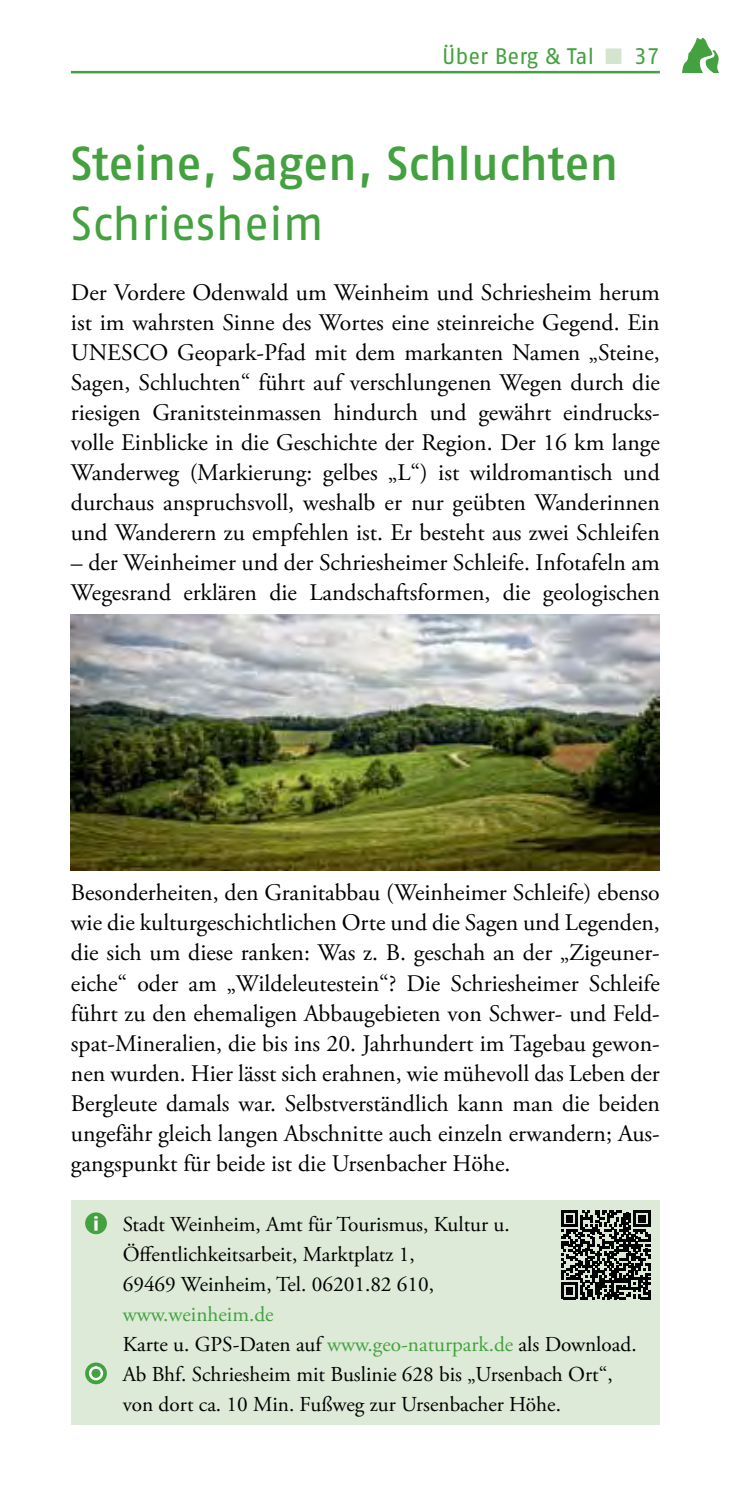
<style>
.page{position:relative;width:745px;height:1489px;background:#fff}
.page>*{position:absolute;margin:0;border:0;box-sizing:border-box;transform-origin:0 0}
.t1{font:47.5px "Fago No Med Tf";letter-spacing:-.005em;color:#44a13f}
.t2{font:47.5px "Fago No";letter-spacing:-.005em;color:#44a13f}
.t3{font:23.75px/30px "Adobe Garamond Pro";color:#000;text-align:justify}
.t4{font:22.5px "Fago No Regular Tf";letter-spacing:-.005em;color:#44a13f}
.t5{font:21.25px/30px "Adobe Garamond Pro";color:#000}
.s1{color:#d3e5cd}
.s2{font-family:"Fago No Regular Tf Caps"}
.s3{color:#44a13f}
</style>
<div class="page">
<svg style="left:682px;top:38px;width:37px;height:35px"></svg>
<hr style="left:71px;top:71px;width:588px;height:2px;background:#44a13f">
<div style="left:71px;top:1200px;width:588px;height:224px;background:#ddead8"></div>
<div style="left:85px;top:1212px;width:22px;height:22px;background:#44a13f;border-radius:50%"></div>
<svg style="left:94px;top:1220px;width:4px;height:10px"></svg>
<svg style="left:85px;top:1362px;width:22px;height:22px"></svg>
<svg style="left:90px;top:1367px;width:12px;height:11px"></svg>
<div style="left:89px;top:1365px;width:14px;height:15px;border:2px solid #fff;border-radius:50%"></div>
<img style="left:71px;top:615px;width:588px;height:255px">
<svg style="left:561px;top:1210px;width:88px;height:89px"></svg>
<p class="t4" style="left:441px;top:43px;width:219px">Über Berg &amp; Tal <span class="s1">■</span> <span class="s2">37</span></p>
<h1 class="t1" style="left:71px;top:136px;width:548px">Steine, Sagen, Schluchten</h1>
<h1 class="t2" style="left:71px;top:197px;width:254px">Schriesheim</h1>
<p class="t3" style="left:71px;top:278px;width:590px">Der Vordere Odenwald um Weinheim und Schriesheim herum ist im wahrsten Sinne des Wortes eine steinreiche Gegend. Ein UNESCO Geopark-Pfad mit dem markanten Namen „Steine, Sagen, Schluchten“ führt auf verschlungenen Wegen durch die riesigen Granitsteinmassen hindurch und gewährt eindrucks&shy;volle Einblicke in die Geschichte der Region. Der 16 km lange Wanderweg (Markierung: gelbes „L“) ist wildromantisch und durchaus anspruchsvoll, weshalb er nur geübten Wanderinnen und Wanderern zu empfehlen ist. Er besteht aus zwei Schleifen</p>
<p class="t3" style="left:71px;top:548px;width:590px">– der Weinheimer und der Schriesheimer Schleife. Infotafeln am<br>Wegesrand erklären die Landschaftsformen, die geologischen</p>
<p class="t3" style="left:71px;top:878px;width:590px">Besonderheiten, den Granitabbau (Weinheimer Schleife) ebenso wie die kulturgeschichtlichen Orte und die Sagen und Legenden, die sich um diese ranken: Was z. B. geschah an der „Zigeuner&shy;eiche“ oder am „Wildeleutestein“? Die Schriesheimer Schleife führt zu den ehemaligen Abbaugebieten von Schwer- und Feld&shy;spat-Mineralien, die bis ins 20. Jahrhundert im Tagebau gewon&shy;nen wurden. Hier lässt sich erahnen, wie mühevoll das Leben der Bergleute damals war. Selbstverständlich kann man die beiden ungefähr gleich langen Abschnitte auch einzeln erwandern; Aus&shy;gangspunkt für beide ist die Ursenbacher Höhe.</p>
<p class="t5" style="left:123px;top:1209px;width:388px">Stadt Weinheim, Amt für Tourismus, Kultur u.<br>Öffentlichkeitsarbeit, Marktplatz 1,<br>69469 Weinheim, Tel. 06201.82 610,</p>
<p class="t5" style="left:123px;top:1299px;width:515px"><span class="s3">www.weinheim.de<br></span>Karte u. GPS-Daten auf <span class="s3">www.geo-naturpark.de</span> als Download.<br>Ab Bhf. Schriesheim mit Buslinie 628 bis „Ursenbach Ort“, von dort ca. 10 Min. Fußweg zur Ursenbacher Höhe.</p>
</div>
